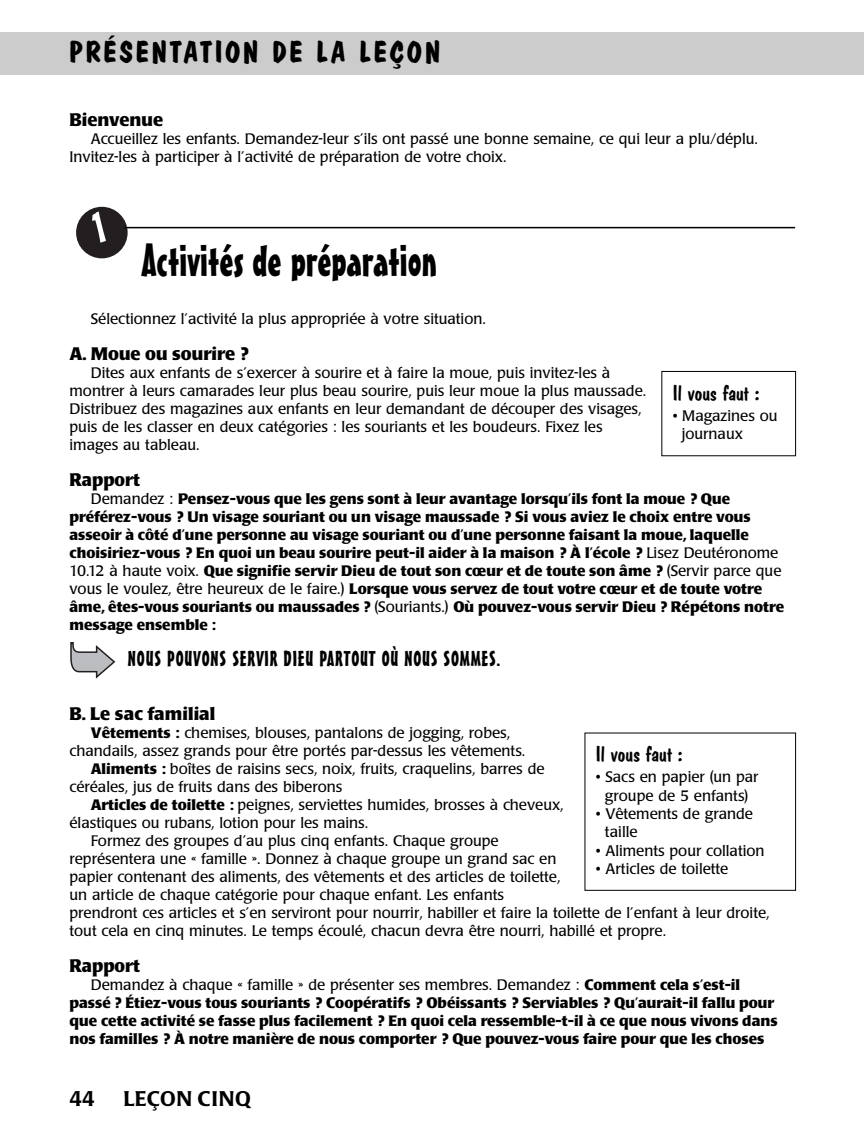
<style>
.page{position:relative;width:864px;height:1148px;background:#fff}
.page>*{position:absolute;margin:0;border:0;box-sizing:border-box;transform-origin:0 0}
.t1{font:45px "Mister Earl BT";color:#000}
.t2{font:700 30px "Dom Casual D";letter-spacing:.095em;color:#000}
.t3{font:21px "Mister Earl BT";letter-spacing:.04em;color:#000}
.t4{font:21px "Dom Casual D";color:#000;scale:1.05 1}
.t5{font:500 21px "Poppl Laudatio";letter-spacing:.02em;color:#000}
.t6{font:700 18px "Poppl Laudatio";color:#000}
.t7{font:15px/18px "Poppl Laudatio";color:#000}
.t8{font:700 15px/18px "Poppl Laudatio";color:#000}
.s1{font-weight:400}
.s2{font-weight:700}
</style>
<div class="page">
<hr style="left:125px;top:227px;width:670px;height:1px;background:#000">
<div style="left:0;top:32px;width:864px;height:42px;background:#ccc"></div>
<div style="left:661px;top:371px;width:135px;height:85px;border:1px solid #000"></div>
<svg style="left:70px;top:642px;width:45px;height:36px"></svg>
<svg style="left:76px;top:207px;width:52px;height:51px"></svg>
<h2 class="t2" style="left:70px;top:34px;width:372px">PRÉSENTATION DE LA LEÇON</h2>
<p class="t6" style="left:70px;top:113px;width:95px">Bienvenue</p>
<p class="t7" style="left:70px;top:131px;width:690px;text-indent:21px">Accueillez les enfants. Demandez-leur s’ils ont passé une bonne semaine, ce qui leur a plu/déplu.<br>Invitez-les à participer à l’activité de préparation de votre choix.</p>
<h1 class="t1" style="left:142px;top:243px;width:297px">Activités de préparation</h1>
<p class="t7" style="left:91px;top:311px;width:397px">Sélectionnez l’activité la plus appropriée à votre situation.</p>
<p class="t6" style="left:70px;top:347px;width:181px">A. Moue ou sourire ?</p>
<p class="t7" style="left:70px;top:365px;width:578px;text-indent:21px">Dites aux enfants de s’exercer à sourire et à faire la moue, puis invitez-les à montrer à leurs camarades leur plus beau sourire, puis leur moue la plus maussade.<br>Distribuez des magazines aux enfants en leur demandant de découper des visages, puis de les classer en deux catégories : les souriants et les boudeurs. Fixez les images au tableau.</p>
<p class="t6" style="left:70px;top:473px;width:72px">Rapport</p>
<p class="t8" style="left:70px;top:491px;width:716px;text-indent:21px"><span class="s1">Demandez :</span> Pensez-vous que les gens sont à leur avantage lorsqu’ils font la moue ? Que préférez-vous ? Un visage souriant ou un visage maussade ? Si vous aviez le choix entre vous asseoir à côté d’une personne au visage souriant ou d’une personne faisant la moue, laquelle choisiriez-vous ? En quoi un beau sourire peut-il aider à la maison ? À l’école ? <span class="s1">Lisez Deutéronome 10.12 à haute voix.</span> Que signifie servir Dieu de tout son cœur et de toute son âme ? <span class="s1">(Servir parce que vous le voulez, être heureux de le faire.)</span> Lorsque vous servez de tout votre cœur et de toute votre âme, êtes-vous souriants ou maussades ? <span class="s1">(Souriants.)</span> Où pouvez-vous servir Dieu ? Répétons notre message ensemble :</p>
<h3 class="t3" style="left:128px;top:651px;width:374px">NOUS POUVONS SERVIR DIEU PARTOUT OÙ NOUS SOMMES.</h3>
<p class="t6" style="left:70px;top:707px;width:147px">B. Le sac familial</p>
<p class="t7" style="left:91px;top:725px;width:421px"><span class="s2">Vêtements :</span> chemises, blouses, pantalons de jogging, robes,</p>
<p class="t7" style="left:70px;top:743px;width:457px">chandails, assez grands pour être portés par-dessus les vêtements.</p>
<p class="t7" style="left:91px;top:761px;width:455px"><span class="s2">Aliments :</span> boîtes de raisins secs, noix, fruits, craquelins, barres de</p>
<p class="t7" style="left:70px;top:779px;width:274px">céréales, jus de fruits dans des biberons</p>
<p class="t7" style="left:91px;top:797px;width:474px"><span class="s2">Articles de toilette :</span> peignes, serviettes humides, brosses à cheveux,</p>
<p class="t7" style="left:70px;top:815px;width:300px">élastiques ou rubans, lotion pour les mains.</p>
<p class="t7" style="left:91px;top:833px;width:409px">Formez des groupes d’au plus cinq enfants. Chaque groupe</p>
<p class="t7" style="left:70px;top:851px;width:488px">représentera une « famille ». Donnez à chaque groupe un grand sac en</p>
<p class="t7" style="left:70px;top:869px;width:492px">papier contenant des aliments, des vêtements et des articles de toilette,</p>
<p class="t7" style="left:70px;top:887px;width:436px">un article de chaque catégorie pour chaque enfant. Les enfants</p>
<p class="t7" style="left:70px;top:905px;width:702px">prendront ces articles et s’en serviront pour nourrir, habiller et faire la toilette de l’enfant à leur droite,</p>
<p class="t7" style="left:70px;top:923px;width:598px">tout cela en cinq minutes. Le temps écoulé, chacun devra être nourri, habillé et propre.</p>
<p class="t6" style="left:70px;top:959px;width:72px">Rapport</p>
<p class="t8" style="left:70px;top:977px;width:710px;text-indent:21px"><span class="s1">Demandez à chaque « famille » de présenter ses membres. Demandez :</span> Comment cela s’est-il passé ? Étiez-vous tous souriants ? Coopératifs ? Obéissants ? Serviables ? Qu’aurait-il fallu pour que cette activité se fasse plus facilement ? En quoi cela ressemble-t-il à ce que nous vivons dans nos familles ? À notre manière de nous comporter ? Que pouvez-vous faire pour que les choses</p>
<h3 class="t4" style="left:673px;top:380px;width:84px">Il vous faut :</h3>
<p class="t7" style="left:682px;top:408px;width:97px;text-indent:-9px">• Magazines ou journaux</p>
<h3 class="t4" style="left:596px;top:741px;width:84px">Il vous faut :</h3>
<p class="t7" style="left:596px;top:769px;width:164px;text-align:center">• Sacs en papier (un par groupe de 5 enfants)</p>
<p class="t7" style="left:605px;top:806px;width:150px;text-indent:-9px">• Vêtements de grande taille</p>
<p class="t7" style="left:596px;top:843px;width:170px">• Aliments pour collation</p>
<p class="t7" style="left:596px;top:861px;width:134px">• Articles de toilette</p>
<h3 class="t5" style="left:70px;top:1090px;width:27px">44</h3>
<h3 class="t5" style="left:124px;top:1090px;width:129px">LEÇON CINQ</h3>
</div>
